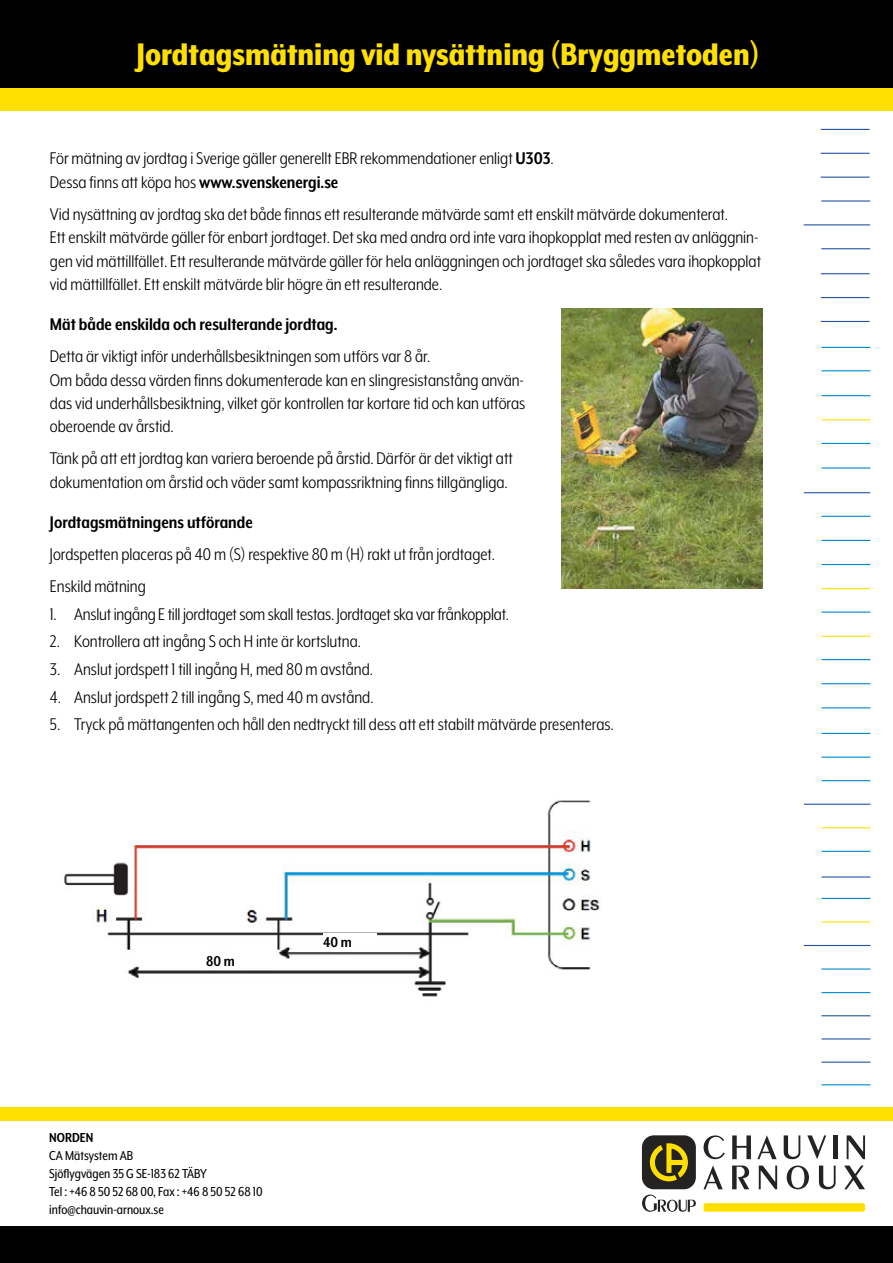
<style>
.page{position:relative;width:893px;height:1263px;background:#fff}
.page>*{position:absolute;margin:0;border:0;box-sizing:border-box;transform-origin:0 0}
.t1{font:800 36px "Mr Eaves XL Mod Nar OT";color:#ffe000}
.t2{font:19.5px/23.4px "Mr Eaves XL Mod Nar OT";color:#000}
.t3{font:700 19.5px "Mr Eaves XL Mod Nar OT";color:#000}
.t4{font:700 16.5px "Mr Eaves XL Mod Nar OT";color:#000}
.t5{font:15px/18px "Mr Eaves XL Mod Nar OT";color:#000}
.t6{font:700 15px "Mr Eaves XL Mod Nar OT";color:#000}
.s1{font-weight:700}
</style>
<div class="page">
<div style="left:0;top:87px;width:893px;height:23px;background:#ffe000"></div>
<div style="left:0;top:1107px;width:893px;height:13px;background:#ffe000"></div>
<div style="left:0;top:0;width:893px;height:87px;background:#000"></div>
<div style="left:0;top:1227px;width:893px;height:36px;background:#000"></div>
<div style="left:642px;top:1135px;width:54px;height:54px;background:#242322;border-radius:12px"></div>
<svg style="left:650px;top:1143px;width:38px;height:38px"></svg>
<svg style="left:704px;top:1135px;width:21px;height:24px"></svg>
<svg style="left:732px;top:1135px;width:19px;height:24px"></svg>
<svg style="left:757px;top:1135px;width:20px;height:24px"></svg>
<svg style="left:784px;top:1135px;width:16px;height:24px"></svg>
<svg style="left:807px;top:1135px;width:19px;height:24px"></svg>
<div style="left:833px;top:1135px;width:5px;height:24px;background:#242322"></div>
<svg style="left:847px;top:1135px;width:18px;height:24px"></svg>
<svg style="left:703px;top:1165px;width:20px;height:24px"></svg>
<svg style="left:732px;top:1165px;width:17px;height:24px"></svg>
<svg style="left:759px;top:1165px;width:18px;height:24px"></svg>
<svg style="left:787px;top:1165px;width:22px;height:24px"></svg>
<svg style="left:819px;top:1165px;width:17px;height:24px"></svg>
<svg style="left:844px;top:1165px;width:21px;height:24px"></svg>
<svg style="left:642px;top:1194px;width:54px;height:18px"></svg>
<div style="left:704px;top:1203px;width:161px;height:9px;background:#ffdf00;border-radius:2px"></div>
<hr style="left:821px;top:443px;width:49px;height:1px;background:#008bce">
<hr style="left:821px;top:467px;width:49px;height:2px;background:#008bce">
<hr style="left:821px;top:968px;width:49px;height:1px;background:#008bce">
<hr style="left:821px;top:516px;width:49px;height:1px;background:#008bce">
<hr style="left:821px;top:540px;width:49px;height:1px;background:#008bce">
<hr style="left:821px;top:564px;width:49px;height:1px;background:#008bce">
<hr style="left:821px;top:588px;width:49px;height:1px;background:#ffe000">
<hr style="left:821px;top:611px;width:49px;height:2px;background:#008bce">
<hr style="left:821px;top:636px;width:49px;height:1px;background:#ffe000">
<hr style="left:821px;top:659px;width:49px;height:1px;background:#008bce">
<hr style="left:821px;top:683px;width:49px;height:1px;background:#008bce">
<hr style="left:821px;top:707px;width:49px;height:1px;background:#008bce">
<hr style="left:821px;top:419px;width:49px;height:1px;background:#ffe000">
<hr style="left:821px;top:733px;width:49px;height:1px;background:#008bce">
<hr style="left:821px;top:756px;width:49px;height:2px;background:#008bce">
<hr style="left:821px;top:780px;width:49px;height:1px;background:#008bce">
<hr style="left:821px;top:395px;width:49px;height:1px;background:#008bce">
<hr style="left:821px;top:200px;width:49px;height:2px;background:#2555a3">
<hr style="left:821px;top:129px;width:49px;height:1px;background:#2555a3">
<hr style="left:821px;top:273px;width:49px;height:1px;background:#2555a3">
<hr style="left:804px;top:224px;width:66px;height:1px;background:#2555a3">
<hr style="left:821px;top:153px;width:49px;height:1px;background:#2555a3">
<hr style="left:821px;top:297px;width:49px;height:1px;background:#2555a3">
<hr style="left:821px;top:248px;width:49px;height:1px;background:#2555a3">
<hr style="left:821px;top:177px;width:49px;height:1px;background:#2555a3">
<hr style="left:821px;top:321px;width:49px;height:1px;background:#2555a3">
<hr style="left:821px;top:370px;width:49px;height:1px;background:#008bce">
<hr style="left:821px;top:347px;width:49px;height:1px;background:#008bce">
<hr style="left:804px;top:804px;width:66px;height:1px;background:#2555a3">
<hr style="left:821px;top:827px;width:49px;height:1px;background:#ffe000">
<hr style="left:821px;top:851px;width:49px;height:1px;background:#008bce">
<hr style="left:821px;top:898px;width:49px;height:1px;background:#008bce">
<hr style="left:821px;top:921px;width:49px;height:1px;background:#ffe000">
<hr style="left:804px;top:945px;width:66px;height:1px;background:#2555a3">
<hr style="left:804px;top:492px;width:66px;height:1px;background:#2555a3">
<hr style="left:821px;top:992px;width:49px;height:1px;background:#008bce">
<hr style="left:821px;top:876px;width:49px;height:1px;background:#2555a3">
<hr style="left:821px;top:1015px;width:49px;height:1px;background:#2555a3">
<hr style="left:821px;top:1038px;width:49px;height:1px;background:#2555a3">
<hr style="left:821px;top:1061px;width:49px;height:2px;background:#2555a3">
<hr style="left:821px;top:1084px;width:49px;height:1px;background:#008bce">
<img style="left:562px;top:309px;width:200px;height:279px">
<img style="left:64px;top:800px;width:536px;height:197px">
<div style="left:323px;top:934px;width:53px;height:17px;background:#fff"></div>
<div style="left:206px;top:951px;width:67px;height:17px;background:#fff"></div>
<h1 class="t1" style="left:136px;top:36px;width:625px">Jordtagsmätning vid nysättning (Bryggmetoden)</h1>
<p class="t2" style="left:50px;top:147px;width:505px">För mätning av jordtag i Sverige gäller generellt EBR rekommendationer enligt <span class="s1">U303</span>.<br>Dessa finns att köpa hos <span class="s1">www.svenskenergi.se</span></p>
<p class="t2" style="left:50px;top:202px;width:713px">Vid nysättning av jordtag ska det både finnas ett resulterande mätvärde samt ett enskilt mätvärde dokumenterat.<br>Ett enskilt mätvärde gäller för enbart jordtaget. Det ska med andra ord inte vara ihopkopplat med resten av anläggnin&shy;gen vid mättillfället. Ett resulterande mätvärde gäller för hela anläggningen och jordtaget ska således vara ihopkopplat vid mättillfället. Ett enskilt mätvärde blir högre än ett resulterande.</p>
<p class="t3" style="left:50px;top:315px;width:289px">Mät både enskilda och resulterande jordtag.</p>
<p class="t2" style="left:50px;top:345px;width:477px">Detta är viktigt inför underhållsbesiktningen som utförs var 8 år.<br>Om båda dessa värden finns dokumenterade kan en slingresistanstång använ&shy;das vid underhållsbesiktning, vilket gör kontrollen tar kortare tid och kan utföras oberoende av årstid.</p>
<p class="t2" style="left:50px;top:447px;width:464px">Tänk på att ett jordtag kan variera beroende på årstid. Därför är det viktigt att dokumentation om årstid och väder samt kompassriktning finns tillgängliga.</p>
<p class="t3" style="left:50px;top:513px;width:204px">Jordtagsmätningens utförande</p>
<p class="t2" style="left:50px;top:538px;width:447px;line-height:32px">Jordspetten placeras på 40 m (S) respektive 80 m (H) rakt ut från jordtaget.<br>Enskild mätning</p>
<p class="t2" style="left:50px;top:602px;width:461px">1. Anslut ingång E till jordtaget som skall testas. Jordtaget ska var frånkopplat.</p>
<p class="t2" style="left:50px;top:630px;width:313px">2. Kontrollera att ingång S och H inte är kortslutna.</p>
<p class="t2" style="left:50px;top:657px;width:325px">3. Anslut jordspett 1 till ingång H, med 80 m avstånd.</p>
<p class="t2" style="left:50px;top:685px;width:325px">4. Anslut jordspett 2 till ingång S, med 40 m avstånd.</p>
<p class="t2" style="left:50px;top:713px;width:565px">5. Tryck på mättangenten och håll den nedtryckt till dess att ett stabilt mätvärde presenteras.</p>
<p class="t4" style="left:206px;top:953px;width:30px">80 m</p>
<p class="t4" style="left:323px;top:934px;width:30px">40 m</p>
<p class="t6" style="left:49px;top:1130px;width:46px">NORDEN</p>
<p class="t5" style="left:49px;top:1146px;width:215px">CA Mätsystem AB<br>Sjöflygvägen 35 G SE-183 62 TÄBY<br>Tel : +46 8 50 52 68 00, Fax : +46 8 50 52 68 10 info@chauvin-arnoux.se</p>
</div>
